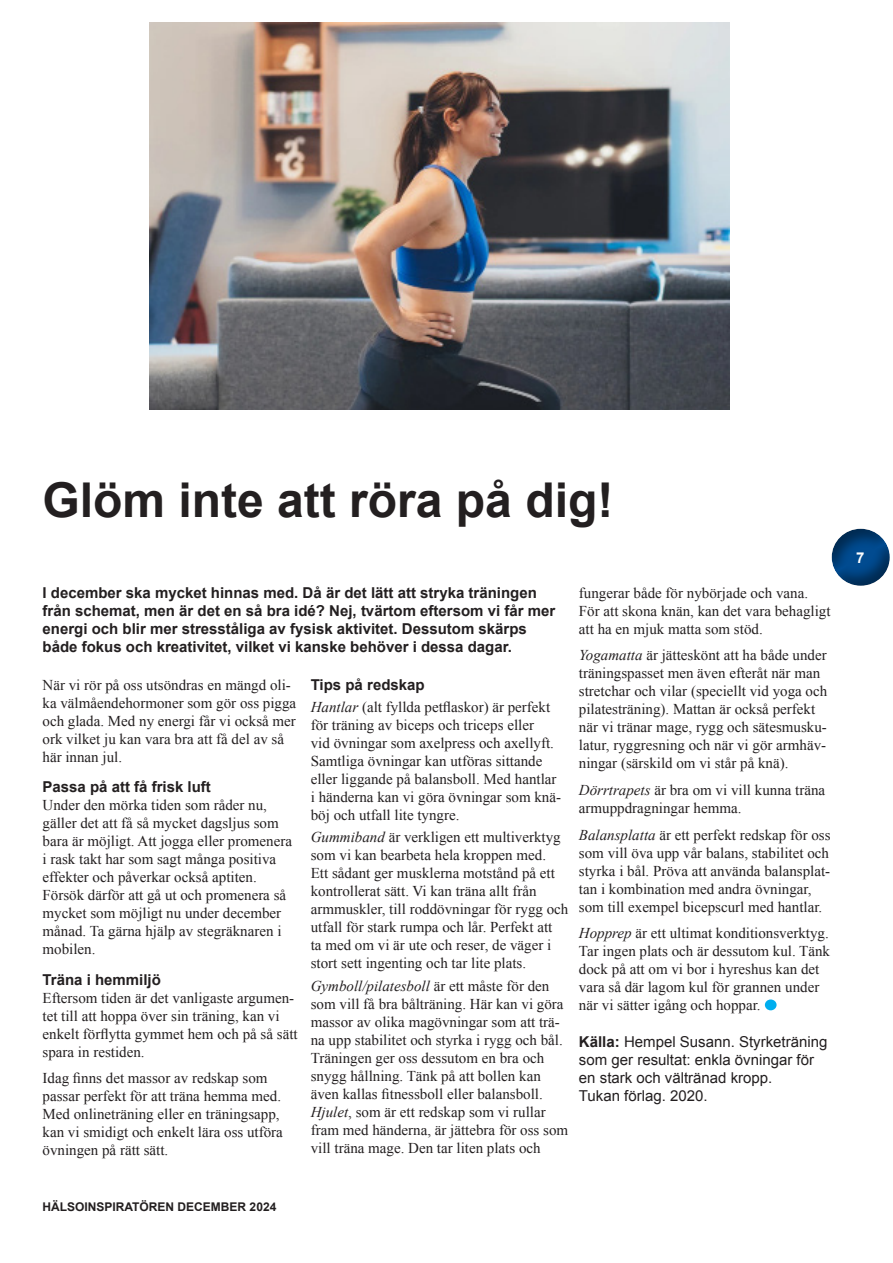
<style>
.page{position:relative;width:893px;height:1263px;background:#fff}
.page>*{position:absolute;margin:0;border:0;box-sizing:border-box;transform-origin:0 0}
.titel{font:700 48px "Arial";color:#231f20}
.Brödtext{font:15px/18px "Times New Roman";color:#231f20}
.Underrubrik{font:15px/18px "Times New Roman";color:#231f20}
.Ingress{font:700 15px/18px "Arial";color:#231f20}
.Ingress-2{font:15px/18px "Arial";color:#231f20}
.Underrubrik-2{font:700 15px "Arial";color:#231f20}
.t1{font:700 15px "Arial";color:#fff}
.t2{font:700 12px "Arial";color:#231f20}
.s1{font-style:italic}
.s2{font-weight:700}
</style>
<div class="page">
<div style="left:831px;top:528px;width:62px;height:58px;background:#231f20;opacity:.5"></div>
<div style="left:765px;top:999px;width:12px;height:11px;background:#00aeef;border-radius:50%"></div>
<img style="left:150px;top:23px;width:580px;height:386px">
<p class="titel" style="left:43px;top:469px;width:572px">Glöm inte att röra på dig!</p>
<p class="Ingress" style="left:43px;top:584px;width:514px">I december ska mycket hinnas med. Då är det lätt att stryka träningen från schemat, men är det en så bra idé? Nej, tvärtom eftersom vi får mer energi och blir mer stresståliga av fysisk aktivitet. Dessutom skärps både fokus och kreativitet, vilket vi kanske behöver i dessa dagar.</p>
<p class="Brödtext" style="left:43px;top:676px;width:255px">När vi rör på oss utsöndras en mängd oli&shy;ka välmåendehormoner som gör oss pigga och glada. Med ny energi får vi också mer ork vilket ju kan vara bra att få del av så här innan jul.</p>
<p class="Underrubrik-2" style="left:43px;top:777px;width:170px">Passa på att få frisk luft</p>
<p class="Brödtext" style="left:43px;top:796px;width:251px">Under den mörka tiden som råder nu, gäller det att få så mycket dagsljus som bara är möjligt. Att jogga eller promenera i rask takt har som sagt många positiva effekter och påverkar också aptiten.<br>Försök därför att gå ut och promenera så mycket som möjligt nu under december månad. Ta gärna hjälp av stegräknaren i mobilen.</p>
<p class="Underrubrik-2" style="left:43px;top:969px;width:120px">Träna i hemmiljö</p>
<p class="Brödtext" style="left:43px;top:988px;width:257px">Eftersom tiden är det vanligaste argumen&shy;tet till att hoppa över sin träning, kan vi enkelt förflytta gymmet hem och på så sätt spara in restiden.</p>
<p class="Brödtext" style="left:43px;top:1069px;width:242px">Idag finns det massor av redskap som passar perfekt för att träna hemma med.<br>Med onlineträning eller en träningsapp, kan vi smidigt och enkelt lära oss utföra övningen på rätt sätt.</p>
<p class="Underrubrik-2" style="left:311px;top:675px;width:115px">Tips på redskap</p>
<p class="Underrubrik" style="left:311px;top:698px;width:252px"><span class="s1">Hantlar</span> (alt fyllda petflaskor) är perfekt för träning av biceps och triceps eller<br>vid övningar som axelpress och axellyft.<br>Samtliga övningar kan utföras sittande eller liggande på balansboll. Med hantlar i händerna kan vi göra övningar som knä&shy;böj och utfall lite tyngre.</p>
<p class="Underrubrik" style="left:311px;top:828px;width:259px"><span class="s1">Gummiband</span> är verkligen ett multiverktyg som vi kan bearbeta hela kroppen med.<br>Ett sådant ger musklerna motstånd på ett kontrollerat sätt. Vi kan träna allt från armmuskler, till roddövningar för rygg och utfall för stark rumpa och lår. Perfekt att<br>ta med om vi är ute och reser, de väger i stort sett ingenting och tar lite plats.</p>
<p class="Underrubrik" style="left:311px;top:976px;width:254px"><span class="s1">Gymboll/pilatesboll</span> är ett måste för den som vill få bra bålträning. Här kan vi göra massor av olika magövningar som att trä&shy;na upp stabilitet och styrka i rygg och bål.<br>Träningen ger oss dessutom en bra och snygg hållning. Tänk på att bollen kan även kallas fitnessboll eller balansboll.</p>
<p class="Brödtext" style="left:311px;top:1102px;width:259px"><span class="s1">Hjulet</span>, som är ett redskap som vi rullar fram med händerna, är jättebra för oss som vill träna mage. Den tar liten plats och</p>
<p class="Brödtext" style="left:579px;top:584px;width:253px">fungerar både för nybörjade och vana.<br>För att skona knän, kan det vara behagligt att ha en mjuk matta som stöd.</p>
<p class="Brödtext" style="left:579px;top:646px;width:250px"><span class="s1">Yogamatta</span> är jätteskönt att ha både under träningspasset men även efteråt när man stretchar och vilar (speciellt vid yoga och pilatesträning). Mattan är också perfekt när vi tränar mage, rygg och sätesmusku&shy;latur, ryggresning och när vi gör armhäv&shy;ningar (särskild om vi står på knä).</p>
<p class="Brödtext" style="left:579px;top:781px;width:248px"><span class="s1">Dörrtrapets</span> är bra om vi vill kunna träna armuppdragningar hemma.</p>
<p class="Brödtext" style="left:579px;top:825px;width:253px"><span class="s1">Balansplatta</span> är ett perfekt redskap för oss som vill öva upp vår balans, stabilitet och styrka i bål. Pröva att använda balansplat&shy;tan i kombination med andra övningar, som till exempel bicepscurl med hantlar.</p>
<p class="Brödtext" style="left:579px;top:924px;width:253px"><span class="s1">Hopprep</span> är ett ultimat konditionsverktyg.<br>Tar ingen plats och är dessutom kul. Tänk dock på att om vi bor i hyreshus kan det vara så där lagom kul för grannen under när vi sätter igång och hoppar.</p>
<p class="Ingress-2" style="left:579px;top:1033px;width:250px"><span class="s2">Källa:</span> Hempel Susann. Styrketräning som ger resultat: enkla övningar för en stark och vältränad kropp.<br>Tukan förlag. 2020.</p>
<p class="t2" style="left:43px;top:1199px;width:235px">HÄLSOINSPIRATÖREN DECEMBER 2024</p>
<p class="t1" style="left:856px;top:548px;width:10px">7</p>
</div>
